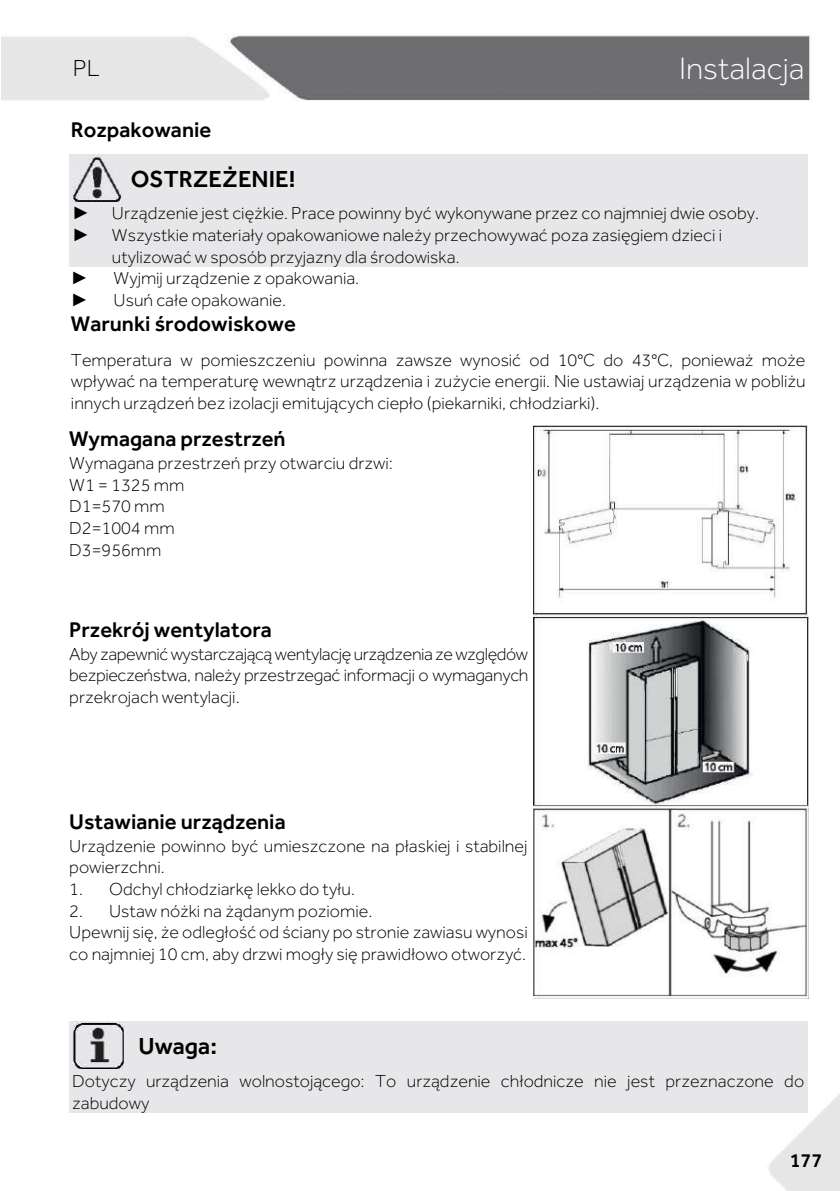
<style>
.page{position:relative;width:840px;height:1191px;background:#fff}
.page>*{position:absolute;margin:0;border:0;box-sizing:border-box;transform-origin:0 0}
.t1{font:300 32px "Effra";color:#fff}
.t2{font:500 24px "Effra";color:#000}
.t3{font:300 24px "Effra";color:#000}
.t4{font:500 22px "Effra";color:#000}
.t5{font:500 20px "Effra";color:#000}
.t6{font:300 18px/21.6px "Effra";color:#000}
.t7{font:18px "Arial";color:#000}
.s1{font-family:"Arial";font-weight:400}
</style>
<div class="page">
<img style="left:2px;top:35px;width:837px;height:1156px">
<div style="left:69px;top:154px;width:59px;height:48px;background:#e7e7e9"></div>
<div style="left:128px;top:154px;width:679px;height:48px;background:#e7e7e9"></div>
<div style="left:72px;top:202px;width:732px;height:22px;background:#e7e7e9"></div>
<div style="left:72px;top:224px;width:732px;height:21px;background:#e7e7e9"></div>
<div style="left:72px;top:245px;width:732px;height:22px;background:#e7e7e9"></div>
<div style="left:66px;top:425px;width:464px;height:191px;background:#fff"></div>
<div style="left:530px;top:425px;width:280px;height:191px;background:#fff"></div>
<div style="left:66px;top:616px;width:464px;height:192px;background:#fff"></div>
<svg style="left:530px;top:616px;width:280px;height:192px"></svg>
<div style="left:66px;top:808px;width:464px;height:192px;background:#fff"></div>
<svg style="left:530px;top:808px;width:280px;height:192px"></svg>
<div style="left:69px;top:1022px;width:67px;height:48px;background:#e7e7e9"></div>
<div style="left:136px;top:1022px;width:671px;height:48px;background:#e7e7e9"></div>
<div style="left:72px;top:1070px;width:732px;height:21px;background:#e7e7e9"></div>
<div style="left:72px;top:1091px;width:732px;height:22px;background:#e7e7e9"></div>
<img style="left:72px;top:154px;width:50px;height:47px">
<img style="left:533px;top:425px;width:274px;height:573px">
<img style="left:72px;top:1022px;width:51px;height:47px">
<h2 class="t3" style="left:73px;top:53px;width:28px">PL</h2>
<h1 class="t1" style="left:678px;top:48px;width:127px">Instalacja</h1>
<p class="t4" style="left:71px;top:116px;width:142px">Rozpakowanie</p>
<h2 class="t2" style="left:131px;top:164px;width:166px">OSTRZEŻENIE!</h2>
<p class="t6" style="left:72px;top:202px;width:688px"><span class="s1">►</span> Urządzenie jest ciężkie. Prace powinny być wykonywane przez co najmniej dwie osoby.</p>
<p class="t6" style="left:72px;top:223px;width:651px"><span class="s1">►</span> Wszystkie materiały opakowaniowe należy przechowywać poza zasięgiem dzieci i</p>
<p class="t6" style="left:112px;top:245px;width:349px">utylizować w sposób przyjazny dla środowiska.</p>
<p class="t7" style="left:71px;top:268px;width:19px">►</p>
<p class="t6" style="left:114px;top:267px;width:247px">Wyjmij urządzenie z opakowania.</p>
<p class="t7" style="left:71px;top:290px;width:19px">►</p>
<p class="t6" style="left:114px;top:288px;width:174px">Usuń całe opakowanie.</p>
<p class="t4" style="left:71px;top:310px;width:226px">Warunki środowiskowe</p>
<p class="t6" style="left:71px;top:348px;width:735px;text-align:justify">Temperatura w pomieszczeniu powinna zawsze wynosić od 10°C do 43°C, ponieważ może wpływać na temperaturę wewnątrz urządzenia i zużycie energii. Nie ustawiaj urządzenia w pobliżu innych urządzeń bez izolacji emitujących ciepło (piekarniki, chłodziarki).</p>
<p class="t4" style="left:69px;top:425px;width:218px">Wymagana przestrzeń</p>
<p class="t6" style="left:69px;top:451px;width:325px">Wymagana przestrzeń przy otwarciu drzwi:<br>W1 = 1325 mm<br>D1=570 mm<br>D2=1004 mm<br>D3=956mm</p>
<p class="t4" style="left:69px;top:616px;width:204px">Przekrój wentylatora</p>
<p class="t6" style="left:69px;top:642px;width:460px;text-align:justify">Aby zapewnić wystarczającą wentylację urządzenia ze względów bezpieczeństwa, należy przestrzegać informacji o wymaganych przekrojach wentylacji.</p>
<p class="t4" style="left:69px;top:808px;width:218px">Ustawianie urządzenia</p>
<p class="t6" style="left:69px;top:834px;width:459px">Urządzenie powinno być umieszczone na płaskiej i stabilnej powierzchni.</p>
<p class="t6" style="left:69px;top:877px;width:287px">1. Odchyl chłodziarkę lekko do tyłu.</p>
<p class="t6" style="left:69px;top:899px;width:460px">2. Ustaw nóżki na żądanym poziomie.<br>Upewnij się, że odległość od ściany po stronie zawiasu wynosi co najmniej 10 cm, aby drzwi mogły się prawidłowo otworzyć.</p>
<h2 class="t2" style="left:138px;top:1031px;width:80px">Uwaga:</h2>
<p class="t6" style="left:72px;top:1069px;width:733px">Dotyczy urządzenia wolnostojącego: To urządzenie chłodnicze nie jest przeznaczone do zabudowy</p>
<p class="t5" style="left:789px;top:1148px;width:34px">177</p>
</div>
